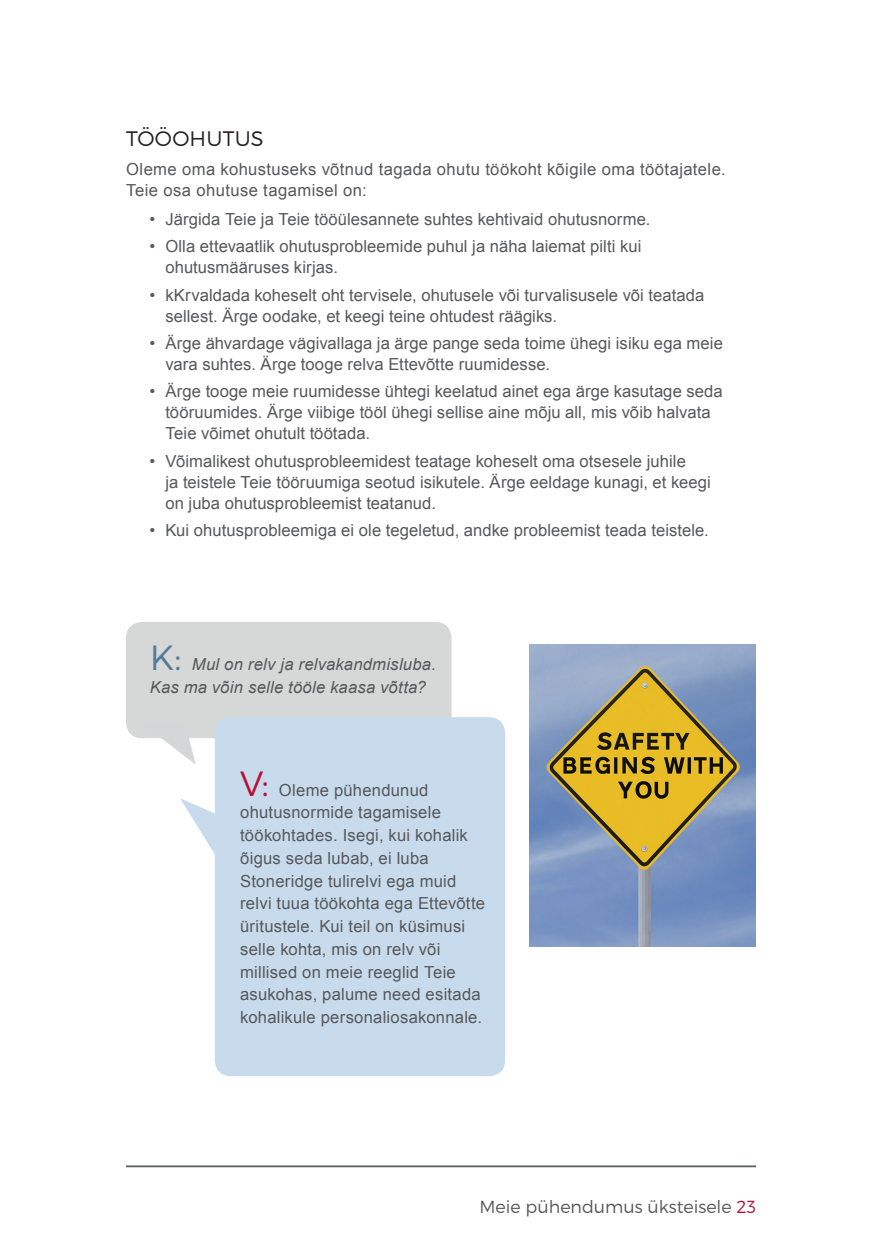
<style>
.page{position:relative;width:882px;height:1260px;background:#fff}
.page>*{position:absolute;margin:0;border:0;box-sizing:border-box;transform-origin:0 0}
.SR_Subheads_Body{font:300 21px "Montserrat";letter-spacing:.01em;color:#231f20}
.t1{font:300 17.5px "Montserrat";color:#57585a}
.SR_Respuesta{font:16.62px/22.8px "Arial";letter-spacing:.005em;color:#57585a}
.SR_Body-Arial-Space{font:16.62px/21px "Arial";letter-spacing:.025em;color:#57585a}
.SR_Pregunta{font:italic 16.62px/22.8px "Arial";letter-spacing:.015em;color:#57585a}
.s1{font-family:"Montserrat";font-weight:300;font-style:normal;font-size:35px;color:#517d98}
.s2{font-family:"Montserrat";font-weight:300;font-size:35px;color:#b90f36}
.s3{color:#b90f36}
</style>
<div class="page">
<hr style="left:126px;top:1166px;width:630px;height:1px;background:#57585a">
<div style="left:126px;top:622px;width:326px;height:116px;background:#d6d7d7;border-radius:16px"></div>
<svg style="left:161px;top:738px;width:35px;height:26px"></svg>
<div style="left:215px;top:717px;width:290px;height:359px;background:#c8dbec;border-radius:16px"></div>
<svg style="left:180px;top:798px;width:35px;height:57px"></svg>
<img style="left:529px;top:645px;width:227px;height:302px">
<p class="SR_Subheads_Body" style="left:126px;top:126px;width:139px">TÖÖOHUTUS</p>
<p class="SR_Body-Arial-Space" style="left:126px;top:159px;width:601px">Oleme oma kohustuseks võtnud tagada ohutu töökoht kõigile oma töötajatele.<br>Teie osa ohutuse tagamisel on:</p>
<p class="SR_Respuesta" style="left:150px;top:208px;width:502px">• Järgida Teie ja Teie tööülesannete suhtes kehtivaid ohutusnorme.</p>
<p class="SR_Respuesta" style="left:165px;top:236px;width:478px;line-height:21px;text-indent:-16px">• Olla ettevaatlik ohutusprobleemide puhul ja näha laiemat pilti kui ohutusmääruses kirjas.</p>
<p class="SR_Respuesta" style="left:165px;top:285px;width:540px;line-height:21px;text-indent:-16px">• kKrvaldada koheselt oht tervisele, ohutusele või turvalisusele või teatada sellest. Ärge oodake, et keegi teine ohtudest räägiks.</p>
<p class="SR_Respuesta" style="left:165px;top:333px;width:559px;line-height:21px;text-indent:-16px">• Ärge ähvardage vägivallaga ja ärge pange seda toime ühegi isiku ega meie vara suhtes. Ärge tooge relva Ettevõtte ruumidesse.</p>
<p class="SR_Respuesta" style="left:165px;top:381px;width:559px;line-height:21px;text-indent:-16px">• Ärge tooge meie ruumidesse ühtegi keelatud ainet ega ärge kasutage seda tööruumides. Ärge viibige tööl ühegi sellise aine mõju all, mis võib halvata<br>Teie võimet ohutult töötada.</p>
<p class="SR_Respuesta" style="left:165px;top:450px;width:547px;line-height:21px;text-indent:-16px">• Võimalikest ohutusprobleemidest teatage koheselt oma otsesele juhile<br>ja teistele Teie tööruumiga seotud isikutele. Ärge eeldage kunagi, et keegi on juba ohutusprobleemist teatanud.</p>
<p class="SR_Respuesta" style="left:150px;top:519px;width:561px">• Kui ohutusprobleemiga ei ole tegeletud, andke probleemist teada teistele.</p>
<p class="SR_Pregunta" style="left:150px;top:653px;width:288px"><span class="s1">K:</span> Mul on relv ja relvakandmisluba.<br>Kas ma võin selle tööle kaasa võtta?</p>
<p class="SR_Respuesta" style="left:240px;top:779px;width:246px"><span class="s2">V:</span> Oleme pühendunud ohutusnormide tagamisele töökohtades. Isegi, kui kohalik õigus seda lubab, ei luba<br>Stoneridge tulirelvi ega muid relvi tuua töökohta ega Ettevõtte üritustele. Kui teil on küsimusi selle kohta, mis on relv või millised on meie reeglid Teie asukohas, palume need esitada kohalikule personaliosakonnale.</p>
<p class="t1" style="left:479px;top:1196px;width:278px">Meie pühendumus üksteisele <span class="s3">23</span></p>
</div>
